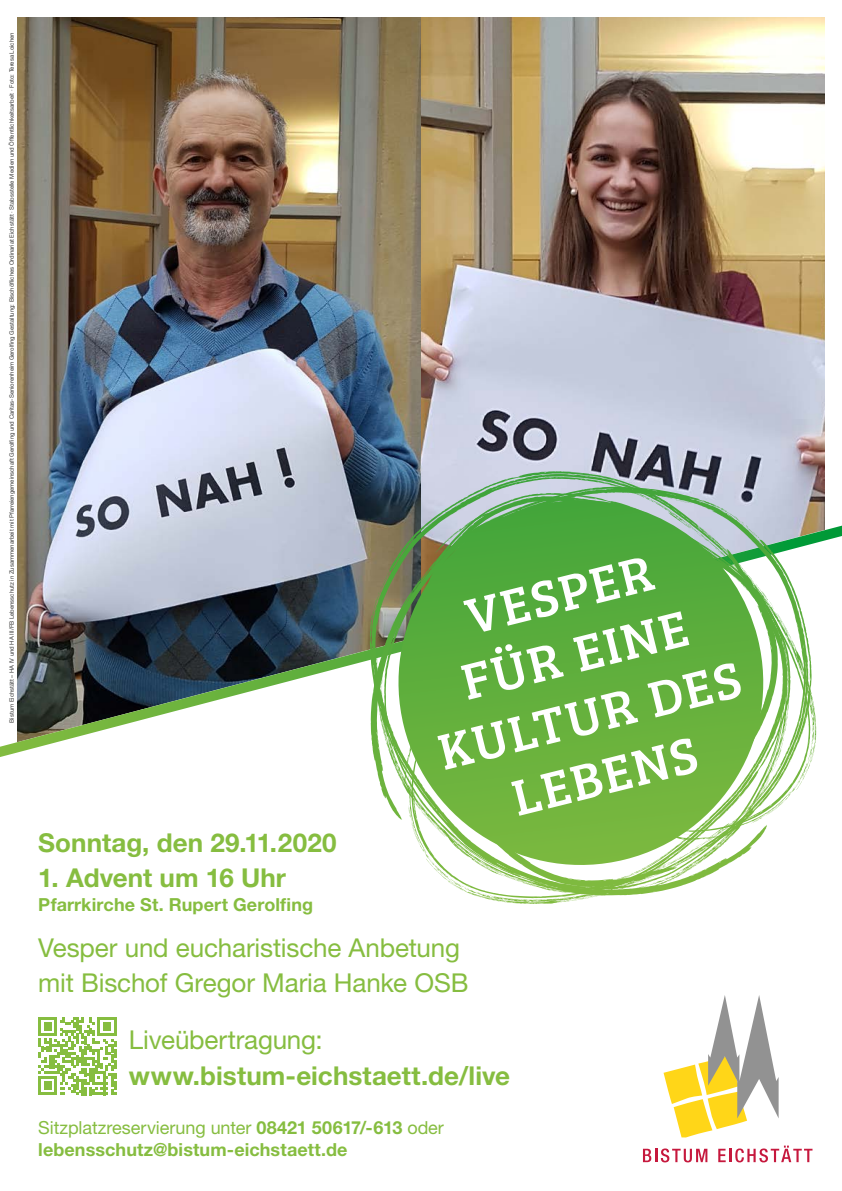
<style>
.page{position:relative;width:842px;height:1191px;background:#fff}
.page>*{position:absolute;margin:0;border:0;box-sizing:border-box;transform-origin:0 0}
.t1{font:52px/62.4px "Bree Serif";color:#fff;text-align:center}
.t2{font:26px/35.1px "Helvetica Neue LT";letter-spacing:-.005em;color:#86bd40}
.t3{font:700 26px "Helvetica Neue LT";letter-spacing:.005em;color:#86bd40}
.t4{font:700 18px/21.6px "Helvetica Neue LT";letter-spacing:.005em;color:#86bd40}
.t5{font:6px "Helvetica Neue LT";letter-spacing:-.005em;color:#3c3c3b}
.s1{font-weight:400}
</style>
<div class="page">
<img style="left:17px;top:17px;width:404px;height:486px">
<img style="left:421px;top:17px;width:404px;height:486px">
<svg style="left:663px;top:995px;width:116px;height:142px"></svg>
<svg style="left:643px;top:1148px;width:64px;height:14px"></svg>
<svg style="left:718px;top:1145px;width:94px;height:17px"></svg>
<svg style="left:0;top:503px;width:842px;height:270px"></svg>
<svg style="left:389px;top:471px;width:221px;height:29px;background:#9ab6b0"></svg>
<svg style="left:380px;top:500px;width:402px;height:384px;background:#7eba63"></svg>
<svg style="left:38px;top:1017px;width:78px;height:78px"></svg>
<p class="t5" style="left:8px;top:722px;width:691px;rotate:-90deg">Bistum Eichstätt – HA IV und HA III/FB Lebensschutz in Zusammenarbeit mit Pfarreiengemeinschaft Gerolfing und Caritas-Seniorenheim Gerolfing Gestaltung: Bischöfliches Ordinariat Eichstätt · Stabsstelle Medien und Öffentlichkeitsarbeit · Foto: Teresa Loichen</p>
<h1 class="t1" style="left:401px;top:598px;width:312px;rotate:-14deg">VESPER<br>FÜR EINE<br>KULTUR DES<br>LEBENS</h1>
<h2 class="t3" style="left:38px;top:826px;width:300px">Sonntag, den 29.11.2020</h2>
<h2 class="t3" style="left:38px;top:861px;width:249px">1. Advent um 16 Uhr</h2>
<h3 class="t4" style="left:38px;top:893px;width:276px">Pfarrkirche St. Rupert Gerolfing</h3>
<h2 class="t2" style="left:38px;top:929px;width:432px">Vesper und eucharistische Anbetung mit Bischof Gregor Maria Hanke OSB</h2>
<h2 class="t2" style="left:129px;top:1022px;width:195px">Liveübertragung:</h2>
<h2 class="t3" style="left:129px;top:1059px;width:383px">www.bistum-eichstaett.de/live</h2>
<h3 class="t4" style="left:38px;top:1116px;width:407px"><span class="s1">Sitzplatzreservierung unter</span> 08421 50617/-613 <span class="s1">oder </span>lebensschutz@bistum-eichstaett.de</h3>
</div>
